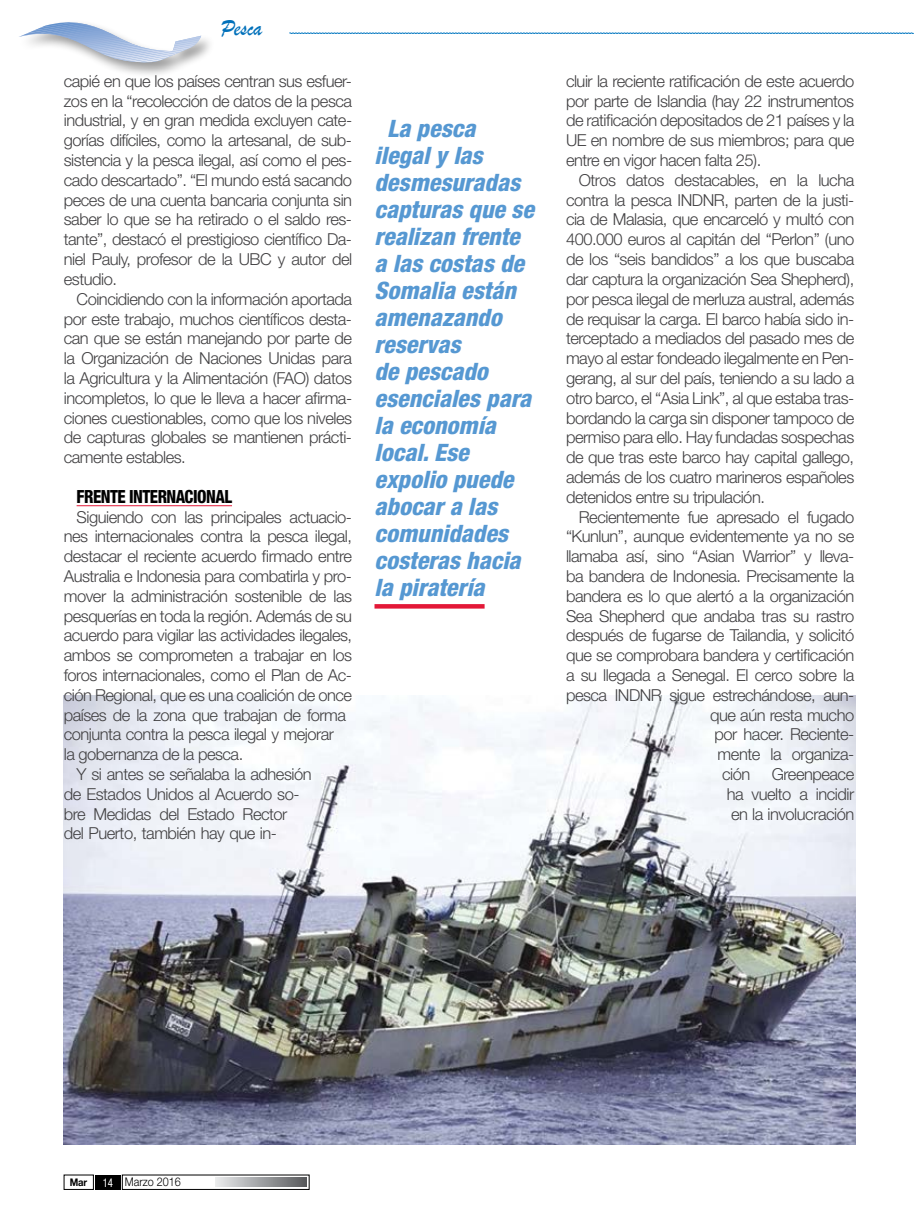
<style>
.page{position:relative;width:915px;height:1212px;background:#fff}
.page>*{position:absolute;margin:0;border:0;box-sizing:border-box;transform-origin:0 0}
.t1{font:italic 800 condensed 24px/27px "Helvetica Neue LT Std";color:#5698d2}
.t2{font:24px "Brush Script";color:#0070ba;scale:.9 1}
.t3{font:800 condensed 18.15px "Helvetica Neue LT Std";letter-spacing:-.03em;color:#000;scale:.91 1}
.t4{font:300 16.5px/19.8px "Helvetica Neue LT Std";letter-spacing:-.03em;color:#414042;text-align:justify}
.t5{font:300 12px "Helvetica Neue LT Std";color:#000;scale:.9 1}
.t6{font:700 10.5px "Helvetica Neue LT Std";color:#000;scale:.9 1}
.s1{font-weight:400;font-stretch:condensed;color:#fff}
</style>
<div class="page">
<svg style="left:289px;top:33px;width:624px;height:1px"></svg>
<div style="left:18px;top:19px;width:197px;height:58px;background:#000;opacity:.41"></div>
<svg style="left:18px;top:19px;width:183px;height:44px"></svg>
<svg style="left:216px;top:1178px;width:90px;height:8px"></svg>
<div style="left:95px;top:1175px;width:26px;height:14px;background:#000"></div>
<img style="left:64px;top:696px;width:791px;height:448px">
<hr style="left:77px;top:505px;width:155px;height:1px;background:#e31837">
<div style="left:374px;top:604px;width:110px;height:5px;background:#e31837"></div>
<h1 class="t2" style="left:221px;top:13px;width:47px">Pesca</h1>
<p class="t4" style="left:64px;top:71px;width:290px">capié en que los países centran sus esfuer&shy;zos en la “recolección de datos de la pesca industrial, y en gran medida excluyen cate&shy;gorías difíciles, como la artesanal, de sub&shy;sistencia y la pesca ilegal, así como el pes&shy;cado descartado”. “El mundo está sacando peces de una cuenta bancaria conjunta sin saber lo que se ha retirado o el saldo res&shy;tante”, destacó el prestigioso científico Da&shy;niel Pauly, profesor de la UBC y autor del estudio.</p>
<p class="t4" style="left:64px;top:289px;width:290px;text-indent:13px">Coincidiendo con la información aportada por este trabajo, muchos científicos desta&shy;can que se están manejando por parte de la Organización de Naciones Unidas para la Agricultura y la Alimentación (FAO) datos incompletos, lo que le lleva a hacer afirma&shy;ciones cuestionables, como que los niveles de capturas globales se mantienen prácti&shy;camente estables.</p>
<p class="t3" style="left:77px;top:485px;width:172px">FRENTE INTERNACIONAL</p>
<p class="t4" style="left:77px;top:506px;width:277px">Siguiendo con las principales actuacio-</p>
<p class="t4" style="left:64px;top:526px;width:289px">nes internacionales contra la pesca ilegal,</p>
<p class="t4" style="left:64px;top:546px;width:290px">destacar el reciente acuerdo firmado entre</p>
<p class="t4" style="left:64px;top:566px;width:289px">Australia e Indonesia para combatirla y pro-</p>
<p class="t4" style="left:64px;top:586px;width:290px">mover la administración sostenible de las</p>
<p class="t4" style="left:64px;top:605px;width:289px">pesquerías en toda la región. Además de su</p>
<p class="t4" style="left:64px;top:625px;width:290px">acuerdo para vigilar las actividades ilegales,</p>
<p class="t4" style="left:64px;top:645px;width:290px">ambos se comprometen a trabajar en los</p>
<p class="t4" style="left:64px;top:665px;width:289px">foros internacionales, como el Plan de Ac-</p>
<p class="t4" style="left:64px;top:685px;width:290px">ción Regional, que es una coalición de once</p>
<p class="t4" style="left:64px;top:704px;width:284px">países de la zona que trabajan de forma</p>
<p class="t4" style="left:64px;top:724px;width:272px">conjunta contra la pesca ilegal y mejorar</p>
<p class="t4" style="left:64px;top:744px;width:181px">la gobernanza de la pesca.</p>
<p class="t4" style="left:77px;top:764px;width:236px">Y si antes se señalaba la adhesión</p>
<p class="t4" style="left:64px;top:784px;width:237px">de Estados Unidos al Acuerdo so-</p>
<p class="t4" style="left:64px;top:803px;width:225px">bre Medidas del Estado Rector</p>
<p class="t4" style="left:64px;top:823px;width:214px">del Puerto, también hay que in-</p>
<h1 class="t1" style="left:374px;top:115px;width:161px;text-indent:13px">La pesca ilegal y las desmesuradas capturas que se realizan frente a las costas de<br>Somalia están amenazando reservas<br>de pescado esenciales para la economía local. Ese expolio puede abocar a las comunidades costeras hacia la piratería</h1>
<p class="t4" style="left:566px;top:71px;width:290px">cluir la reciente ratificación de este acuerdo por parte de Islandia (hay 22 instrumentos de ratificación depositados de 21 países y la UE en nombre de sus miembros; para que entre en vigor hacen falta 25).</p>
<p class="t4" style="left:566px;top:170px;width:290px;text-indent:13px">Otros datos destacables, en la lucha contra la pesca INDNR, parten de la justi&shy;cia de Malasia, que encarceló y multó con 400.000 euros al capitán del “Perlon” (uno de los “seis bandidos” a los que buscaba dar captura la organización Sea Shepherd), por pesca ilegal de merluza austral, además de requisar la carga. El barco había sido in&shy;terceptado a mediados del pasado mes de mayo al estar fondeado ilegalmente en Pen&shy;gerang, al sur del país, teniendo a su lado a otro barco, el “Asia Link”, al que estaba tras&shy;bordando la carga sin disponer tampoco de permiso para ello. Hay fundadas sospechas de que tras este barco hay capital gallego, además de los cuatro marineros españoles detenidos entre su tripulación.</p>
<p class="t4" style="left:578px;top:506px;width:277px">Recientemente fue apresado el fugado</p>
<p class="t4" style="left:566px;top:526px;width:289px">“Kunlun”, aunque evidentemente ya no se</p>
<p class="t4" style="left:566px;top:546px;width:290px">llamaba así, sino “Asian Warrior” y lleva-</p>
<p class="t4" style="left:566px;top:566px;width:289px">ba bandera de Indonesia. Precisamente la</p>
<p class="t4" style="left:566px;top:586px;width:289px">bandera es lo que alertó a la organización</p>
<p class="t4" style="left:566px;top:605px;width:290px">Sea Shepherd que andaba tras su rastro</p>
<p class="t4" style="left:566px;top:625px;width:290px">después de fugarse de Tailandia, y solicitó</p>
<p class="t4" style="left:566px;top:645px;width:290px">que se comprobara bandera y certificación</p>
<p class="t4" style="left:566px;top:665px;width:290px">a su llegada a Senegal. El cerco sobre la</p>
<p class="t4" style="left:566px;top:685px;width:290px">pesca INDNR sigue estrechándose, aun-</p>
<p class="t4" style="left:710px;top:704px;width:146px">que aún resta mucho</p>
<p class="t4" style="left:714px;top:724px;width:141px">por hacer. Reciente-</p>
<p class="t4" style="left:717px;top:744px;width:138px">mente la organiza-</p>
<p class="t4" style="left:722px;top:764px;width:30px">ción</p>
<p class="t4" style="left:726px;top:764px;width:129px;text-indent:45px">Greenpeace ha vuelto a incidir en la involucración</p>
<p class="t6" style="left:70px;top:1176px;width:21px">Mar</p>
<p class="t5" style="left:103px;top:1175px;width:88px"><span class="s1">14</span> Marzo 2016</p>
</div>
